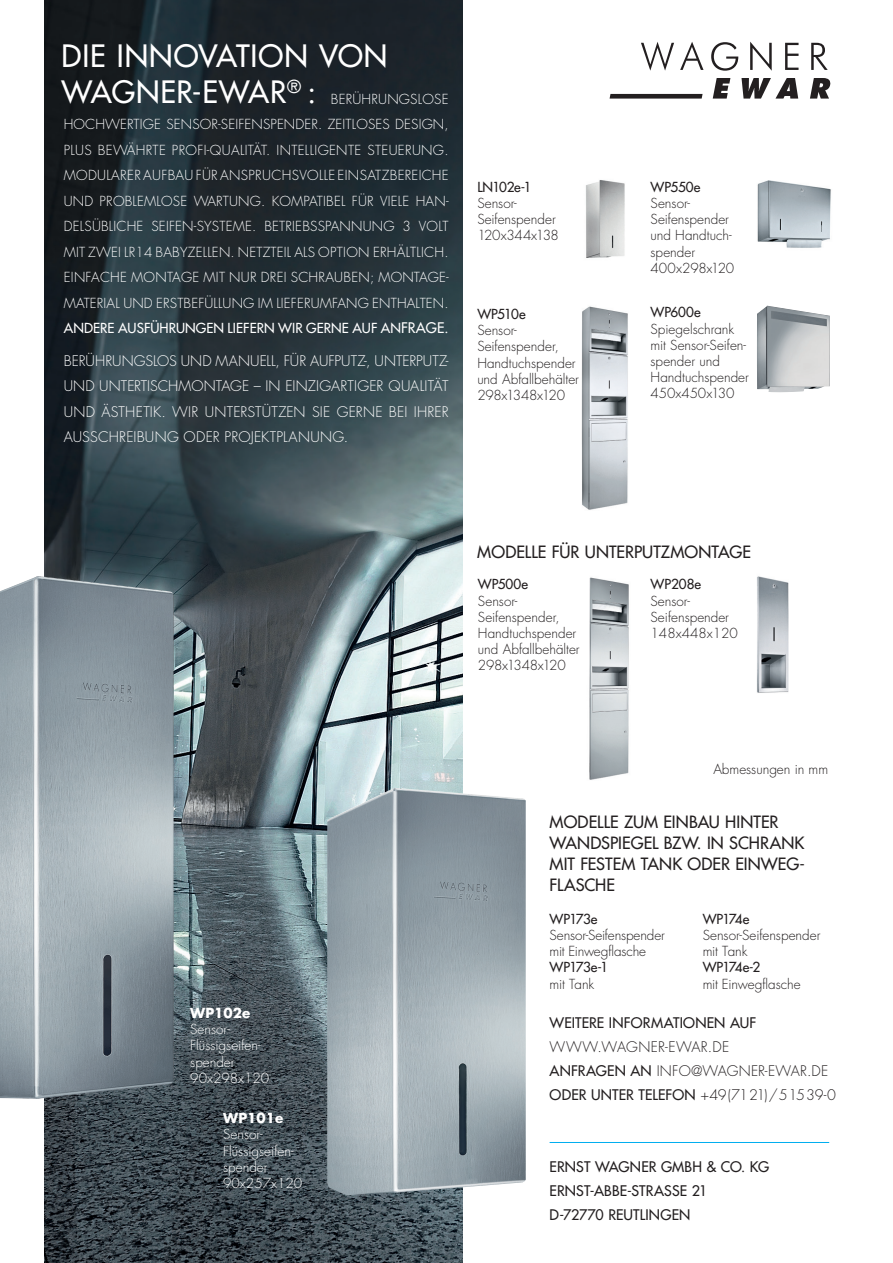
<style>
.page{position:relative;width:893px;height:1263px;background:#fff}
.page>*{position:absolute;margin:0;border:0;box-sizing:border-box;transform-origin:0 0}
.t1{font:500 30px/36px "Futura Std";letter-spacing:.025em;color:#fff}
.t2{font:500 16.5px/21px "Futura Std";letter-spacing:.005em;color:#231f20}
.t3{font:300 14.25px/25.5px "Futura Std";letter-spacing:.015em;color:#fff;text-align:justify}
.t4{font:500 14.25px/24px "Futura Std";letter-spacing:.01em;color:#231f20}
.t5{font:300 14.25px/24px "Futura Std";letter-spacing:.02em;color:#231f20}
.t6{font:300 13.5px/25.5px "Futura Std";color:#fff}
.t7{font:300 13.5px/16.2px "Futura Std";color:#231f20}
.t8{font:500 13.5px "Futura Std";letter-spacing:-.005em;color:#231f20}
.t9{font:700 13.5px "Futura Std";color:#fff}
.s1{font-weight:500}
.s2{font-weight:500;font-size:14.25px}
</style>
<div class="page">
<img style="left:45px;top:0;width:417px;height:1263px">
<img style="left:586px;top:180px;width:39px;height:78px">
<img style="left:581px;top:306px;width:47px;height:204px">
<svg style="left:713px;top:78px;width:117px;height:21px"></svg>
<svg style="left:641px;top:42px;width:187px;height:29px"></svg>
<svg style="left:610px;top:94px;width:93px;height:5px"></svg>
<img style="left:757px;top:181px;width:74px;height:67px">
<img style="left:757px;top:306px;width:73px;height:86px">
<img style="left:589px;top:577px;width:40px;height:203px">
<img style="left:757px;top:576px;width:32px;height:117px">
<img style="left:0;top:576px;width:174px;height:523px">
<img style="left:327px;top:788px;width:199px;height:407px">
<hr style="left:550px;top:1142px;width:279px;height:1px;background:#00aeef">
<h1 class="t1" style="left:62px;top:38px;width:327px">DIE INNOVATION VON<br>WAGNER-EWAR<sup>®</sup> :</h1>
<p class="t6" style="left:64px;top:86px;width:386px;text-align:justify;text-indent:267px">BERÜHRUNGSLOSE HOCHWERTIGE SENSOR-SEIFENSPENDER. ZEITLOSES DESIGN, PLUS BEWÄHRTE PROFI-QUALITÄT. INTELLIGENTE STEUERUNG.<br>MODULARER AUFBAU FÜR ANSPRUCHSVOLLE EINSATZBEREICHE UND PROBLEMLOSE WARTUNG. KOMPATIBEL FÜR VIELE HAN-DELSÜBLICHE SEIFEN-SYSTEME. BETRIEBSSPANNUNG 3 VOLT MIT ZWEI LR14 BABYZELLEN. NETZTEIL ALS OPTION ERHÄLTLICH.<br>EINFACHE MONTAGE MIT NUR DREI SCHRAUBEN; MONTAGE-MATERIAL UND ERSTBEFÜLLUNG IM LIEFERUMFANG ENTHALTEN.<br><span class="s1">ANDERE AUSFÜHRUNGEN LIEFERN WIR GERNE AUF AN</span><span class="s2">FRAGE.</span></p>
<p class="t3" style="left:64px;top:348px;width:386px">BERÜHRUNGSLOS UND MANUELL, FÜR AUFPUTZ-, UNTERPUTZ-UND UNTERTISCHMONTAGE – IN EINZIGARTIGER QUALITÄT UND ÄSTHETIK. WIR UNTERSTÜTZEN SIE GERNE BEI IHRER AUSSCHREIBUNG ODER PROJEKTPLANUNG.</p>
<p class="t8" style="left:477px;top:178px;width:56px">LN102e-1</p>
<p class="t7" style="left:477px;top:195px;width:83px">Sensor-<br>Seifenspender<br>120x344x138</p>
<p class="t8" style="left:477px;top:306px;width:50px">WP510e</p>
<p class="t7" style="left:477px;top:323px;width:103px">Sensor-<br>Seifenspender,<br>Handtuchspender und Abfallbehälter<br>298x1348x120</p>
<p class="t8" style="left:651px;top:178px;width:51px">WP550e</p>
<p class="t7" style="left:651px;top:195px;width:85px">Sensor-<br>Seifenspender und Handtuch&shy;spender<br>400x298x120</p>
<p class="t8" style="left:651px;top:304px;width:52px">WP600e</p>
<p class="t7" style="left:651px;top:321px;width:100px">Spiegelschrank mit Sensor-Seifen&shy;spender und<br>Handtuchspender<br>450x450x130</p>
<p class="t9" style="left:190px;top:1004px;width:62px">WP102e</p>
<p class="t6" style="left:190px;top:1021px;width:80px;line-height:16.2px">Sensor-<br>Flüssigseifen&shy;spender<br>90x298x120</p>
<p class="t9" style="left:223px;top:1109px;width:62px">WP101e</p>
<p class="t6" style="left:223px;top:1127px;width:80px;line-height:16.2px">Sensor-<br>Flüssigseifen&shy;spender<br>90x257x120</p>
<p class="t2" style="left:477px;top:541px;width:275px">MODELLE FÜR UNTERPUTZMONTAGE</p>
<p class="t8" style="left:651px;top:576px;width:52px">WP208e</p>
<p class="t7" style="left:651px;top:593px;width:89px">Sensor-<br>Seifenspender<br>148x448x120</p>
<p class="t8" style="left:478px;top:576px;width:52px">WP500e</p>
<p class="t7" style="left:478px;top:593px;width:103px">Sensor-<br>Seifenspender,<br>Handtuchspender und Abfallbehälter<br>298x1348x120</p>
<p class="t7" style="left:713px;top:762px;width:116px">Abmessungen in mm</p>
<p class="t2" style="left:550px;top:812px;width:257px">MODELLE ZUM EINBAU HINTER<br>WANDSPIEGEL BZW. IN SCHRANK<br>MIT FESTEM TANK ODER EINWEG-<br>FLASCHE</p>
<p class="t8" style="left:550px;top:910px;width:49px">WP173e</p>
<p class="t7" style="left:550px;top:927px;width:117px">Sensor-Seifenspender mit Einwegflasche</p>
<p class="t8" style="left:550px;top:959px;width:60px">WP173e-1</p>
<p class="t7" style="left:550px;top:976px;width:46px">mit Tank</p>
<p class="t8" style="left:703px;top:910px;width:48px">WP174e</p>
<p class="t7" style="left:703px;top:927px;width:119px">Sensor-Seifenspender mit Tank</p>
<p class="t8" style="left:703px;top:959px;width:59px">WP174e-2</p>
<p class="t7" style="left:703px;top:976px;width:100px">mit Einwegflasche</p>
<p class="t4" style="left:550px;top:1011px;width:208px">WEITERE INFORMATIONEN AUF</p>
<p class="t5" style="left:550px;top:1035px;width:288px">WWW.WAGNER-EWAR.DE<br><span class="s1">ANFRAGEN AN</span> INFO@WAGNER-EWAR.DE<br><span class="s1">ODER UNTER TELEFON</span> +49(7121)/51539-0</p>
<p class="t4" style="left:550px;top:1155px;width:221px">ERNST WAGNER GMBH &amp; CO. KG<br>ERNST-ABBE-STRASSE 21<br>D-72770 REUTLINGEN</p>
</div>
